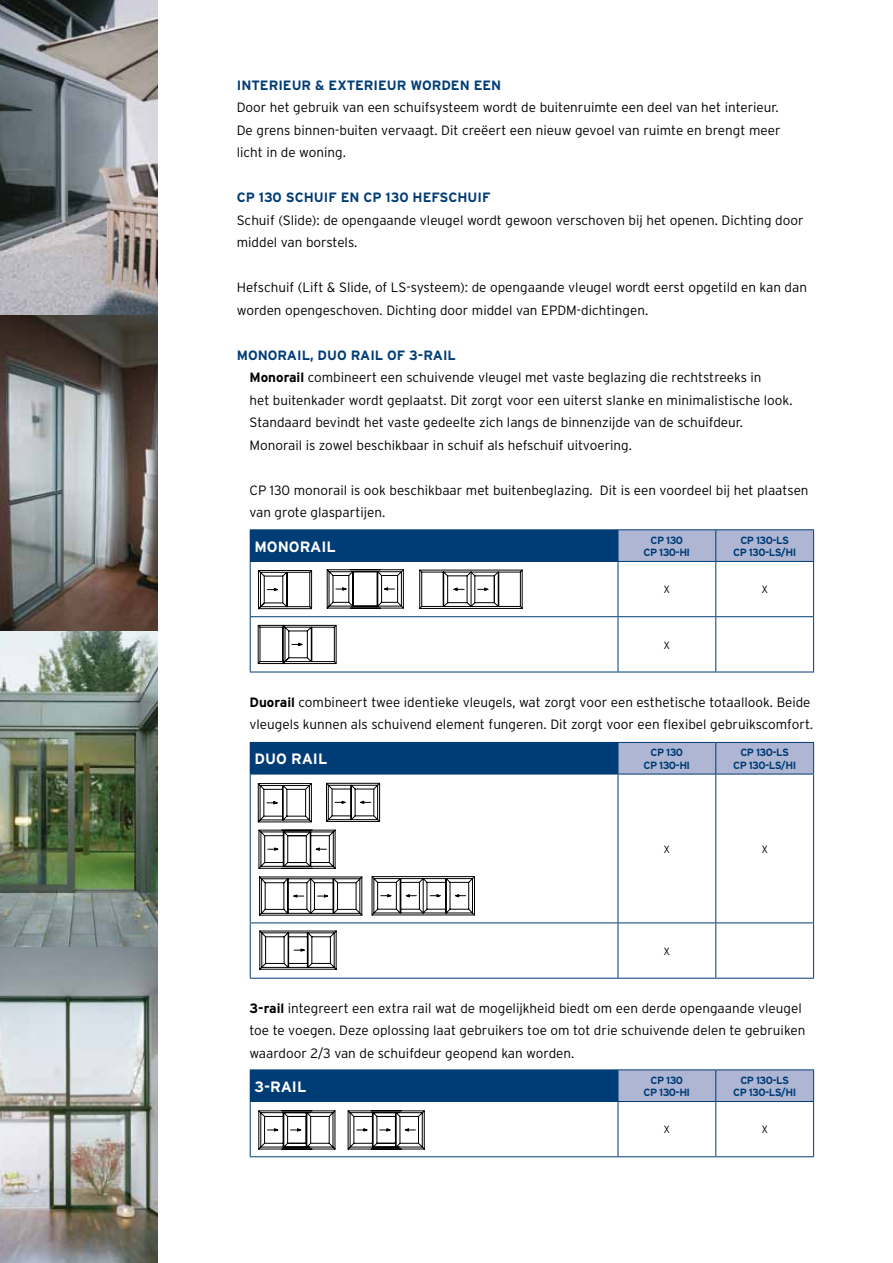
<style>
.page{position:relative;width:893px;height:1263px;background:#fff}
.page>*{position:absolute;margin:0;border:0;box-sizing:border-box;transform-origin:0 0}
.t1{font:700 15px "Interstate Rey";color:#fff}
.t2{font:300 13.5px/22.5px "Interstate Rey";color:#000}
.t3{font:700 13.5px "Interstate Rey";color:#003c76}
.t4{font:700 10.5px/12.6px "Interstate Rey";letter-spacing:-.05em;color:#003c76;text-align:center}
.t5{font:300 10.5px "Interstate Rey";color:#000}
.s1{font-weight:700;color:#003c76}
.s2{font-weight:700}
</style>
<div class="page">
<img style="left:0;top:0;width:158px;height:316px">
<svg style="left:0;top:316px;width:158px;height:316px;background:#75716e"></svg>
<img style="left:0;top:632px;width:158px;height:315px">
<img style="left:0;top:947px;width:158px;height:316px">
<div style="left:250px;top:1070px;width:368px;height:31px;background:#003c76"></div>
<div style="left:619px;top:1070px;width:194px;height:31px;background:#aeb6d3"></div>
<hr style="left:250px;top:1069px;width:368px;height:1px;background:#003c76">
<hr style="left:618px;top:1069px;width:98px;height:1px;background:#003c76">
<hr style="left:618px;top:1070px;width:1px;height:31px;background:#003c76">
<hr style="left:716px;top:1069px;width:98px;height:1px;background:#003c76">
<hr style="left:715px;top:1070px;width:1px;height:31px;background:#003c76">
<hr style="left:813px;top:1070px;width:1px;height:31px;background:#003c76">
<hr style="left:250px;top:1101px;width:368px;height:1px;background:#003c76">
<hr style="left:250px;top:1102px;width:1px;height:54px;background:#003c76">
<hr style="left:250px;top:1156px;width:368px;height:1px;background:#003c76">
<hr style="left:618px;top:1101px;width:98px;height:1px;background:#003c76">
<hr style="left:618px;top:1102px;width:1px;height:54px;background:#003c76">
<hr style="left:716px;top:1101px;width:98px;height:1px;background:#003c76">
<hr style="left:715px;top:1102px;width:1px;height:54px;background:#003c76">
<hr style="left:813px;top:1102px;width:1px;height:54px;background:#003c76">
<hr style="left:618px;top:1156px;width:98px;height:1px;background:#003c76">
<hr style="left:716px;top:1156px;width:98px;height:1px;background:#003c76">
<svg style="left:259px;top:1110px;width:76px;height:39px"></svg>
<svg style="left:348px;top:1110px;width:76px;height:39px"></svg>
<div style="left:313px;top:1125px;width:15px;height:11px;background:#fff"></div>
<div style="left:250px;top:742px;width:368px;height:32px;background:#003c76"></div>
<div style="left:619px;top:743px;width:194px;height:31px;background:#aeb6d3"></div>
<hr style="left:618px;top:742px;width:98px;height:1px;background:#003c76">
<hr style="left:618px;top:743px;width:1px;height:31px;background:#003c76">
<hr style="left:716px;top:742px;width:98px;height:1px;background:#003c76">
<hr style="left:715px;top:743px;width:1px;height:31px;background:#003c76">
<hr style="left:813px;top:743px;width:1px;height:31px;background:#003c76">
<hr style="left:250px;top:774px;width:368px;height:1px;background:#003c76">
<hr style="left:250px;top:774px;width:1px;height:148px;background:#003c76">
<hr style="left:250px;top:922px;width:368px;height:1px;background:#003c76">
<hr style="left:250px;top:923px;width:1px;height:55px;background:#003c76">
<hr style="left:250px;top:978px;width:368px;height:1px;background:#003c76">
<hr style="left:618px;top:774px;width:98px;height:1px;background:#003c76">
<hr style="left:618px;top:774px;width:1px;height:148px;background:#003c76">
<hr style="left:716px;top:774px;width:98px;height:1px;background:#003c76">
<hr style="left:715px;top:774px;width:1px;height:148px;background:#003c76">
<hr style="left:813px;top:774px;width:1px;height:148px;background:#003c76">
<hr style="left:618px;top:922px;width:98px;height:1px;background:#003c76">
<hr style="left:618px;top:923px;width:1px;height:55px;background:#003c76">
<hr style="left:715px;top:923px;width:1px;height:55px;background:#003c76">
<hr style="left:813px;top:923px;width:1px;height:55px;background:#003c76">
<hr style="left:716px;top:922px;width:98px;height:1px;background:#003c76">
<hr style="left:618px;top:978px;width:98px;height:1px;background:#003c76">
<hr style="left:716px;top:978px;width:98px;height:1px;background:#003c76">
<svg style="left:259px;top:877px;width:103px;height:38px"></svg>
<svg style="left:372px;top:876px;width:103px;height:39px"></svg>
<svg style="left:258px;top:783px;width:54px;height:39px"></svg>
<svg style="left:326px;top:783px;width:54px;height:39px"></svg>
<svg style="left:259px;top:830px;width:76px;height:38px"></svg>
<svg style="left:260px;top:931px;width:76px;height:38px"></svg>
<div style="left:250px;top:530px;width:368px;height:31px;background:#003c76"></div>
<div style="left:619px;top:530px;width:194px;height:31px;background:#aeb6d3"></div>
<hr style="left:250px;top:529px;width:368px;height:1px;background:#003c76">
<hr style="left:618px;top:529px;width:98px;height:1px;background:#003c76">
<hr style="left:618px;top:530px;width:1px;height:31px;background:#003c76">
<hr style="left:716px;top:529px;width:98px;height:1px;background:#003c76">
<hr style="left:715px;top:530px;width:1px;height:31px;background:#003c76">
<hr style="left:813px;top:530px;width:1px;height:31px;background:#003c76">
<hr style="left:250px;top:561px;width:368px;height:1px;background:#003c76">
<hr style="left:250px;top:562px;width:1px;height:54px;background:#003c76">
<hr style="left:250px;top:616px;width:368px;height:1px;background:#003c76">
<hr style="left:250px;top:617px;width:1px;height:55px;background:#003c76">
<hr style="left:250px;top:672px;width:368px;height:1px;background:#003c76">
<hr style="left:618px;top:561px;width:98px;height:1px;background:#003c76">
<hr style="left:618px;top:562px;width:1px;height:54px;background:#003c76">
<hr style="left:716px;top:561px;width:98px;height:1px;background:#003c76">
<hr style="left:715px;top:562px;width:1px;height:54px;background:#003c76">
<hr style="left:813px;top:562px;width:1px;height:54px;background:#003c76">
<hr style="left:618px;top:616px;width:98px;height:1px;background:#003c76">
<hr style="left:618px;top:617px;width:1px;height:55px;background:#003c76">
<hr style="left:715px;top:617px;width:1px;height:55px;background:#003c76">
<hr style="left:813px;top:617px;width:1px;height:55px;background:#003c76">
<hr style="left:716px;top:616px;width:98px;height:1px;background:#003c76">
<hr style="left:618px;top:672px;width:98px;height:1px;background:#003c76">
<hr style="left:716px;top:672px;width:98px;height:1px;background:#003c76">
<svg style="left:258px;top:570px;width:54px;height:39px"></svg>
<svg style="left:327px;top:569px;width:77px;height:39px"></svg>
<svg style="left:419px;top:570px;width:103px;height:39px"></svg>
<svg style="left:258px;top:625px;width:78px;height:39px"></svg>
<p class="t3" style="left:237px;top:77px;width:266px">INTERIEUR &amp; EXTERIEUR WORDEN EEN</p>
<p class="t2" style="left:237px;top:96px;width:545px">Door het gebruik van een schuifsysteem wordt de buitenruimte een deel van het interieur.<br>De grens binnen-buiten vervaagt. Dit creëert een nieuw gevoel van ruimte en brengt meer licht in de woning.</p>
<p class="t3" style="left:237px;top:189px;width:255px">CP 130 SCHUIF EN CP 130 HEFSCHUIF</p>
<p class="t2" style="left:237px;top:209px;width:568px">Schuif (Slide): de opengaande vleugel wordt gewoon verschoven bij het openen. Dichting door middel van borstels.</p>
<p class="t2" style="left:237px;top:276px;width:572px">Hefschuif (Lift &amp; Slide, of LS-systeem): de opengaande vleugel wordt eerst opgetild en kan dan worden opengeschoven. Dichting door middel van EPDM-dichtingen.</p>
<p class="t2" style="left:250px;top:344px;width:545px;text-indent:-13px"><span class="s1">MONORAIL, DUO RAIL OF 3-RAIL<br></span><span class="s2">Monorail</span> combineert een schuivende vleugel met vaste beglazing die rechtstreeks in<br>het buitenkader wordt geplaatst. Dit zorgt voor een uiterst slanke en minimalistische look.<br>Standaard bevindt het vaste gedeelte zich langs de binnenzijde van de schuifdeur.<br>Monorail is zowel beschikbaar in schuif als hefschuif uitvoering.</p>
<p class="t2" style="left:250px;top:479px;width:561px">CP 130 monorail is ook beschikbaar met buitenbeglazing. Dit is een voordeel bij het plaatsen van grote glaspartijen.</p>
<p class="t1" style="left:254px;top:537px;width:24px">Monorail</p>
<p class="t4" style="left:644px;top:533px;width:48px">CP 130<br>CP 130-HI</p>
<p class="t4" style="left:733px;top:533px;width:65px">CP 130-LS<br>CP 130-LS/HI</p>
<p class="t5" style="left:664px;top:583px;width:8px">X</p>
<p class="t5" style="left:761px;top:583px;width:8px">X</p>
<p class="t5" style="left:664px;top:638px;width:8px">X</p>
<p class="t2" style="left:250px;top:691px;width:565px"><span class="s2">Duorail</span> combineert twee identieke vleugels, wat zorgt voor een esthetische totaallook. Beide vleugels kunnen als schuivend element fungeren. Dit zorgt voor een flexibel gebruikscomfort.</p>
<p class="t1" style="left:254px;top:750px;width:47px">DUo rail</p>
<p class="t4" style="left:644px;top:746px;width:48px">CP 130<br>CP 130-HI</p>
<p class="t4" style="left:733px;top:746px;width:65px">CP 130-LS<br>CP 130-LS/HI</p>
<p class="t5" style="left:664px;top:843px;width:8px">X</p>
<p class="t5" style="left:761px;top:843px;width:8px">X</p>
<p class="t5" style="left:664px;top:945px;width:8px">X</p>
<p class="t2" style="left:250px;top:997px;width:557px"><span class="s2">3-rail</span> integreert een extra rail wat de mogelijkheid biedt om een derde opengaande vleugel toe te voegen. Deze oplossing laat gebruikers toe om tot drie schuivende delen te gebruiken waardoor 2/3 van de schuifdeur geopend kan worden.</p>
<p class="t1" style="left:254px;top:1077px;width:26px">3-rail</p>
<p class="t4" style="left:644px;top:1073px;width:48px">CP 130<br>CP 130-HI</p>
<p class="t4" style="left:733px;top:1073px;width:65px">CP 130-LS<br>CP 130-LS/HI</p>
<p class="t5" style="left:664px;top:1123px;width:8px">X</p>
<p class="t5" style="left:761px;top:1123px;width:8px">X</p>
</div>
